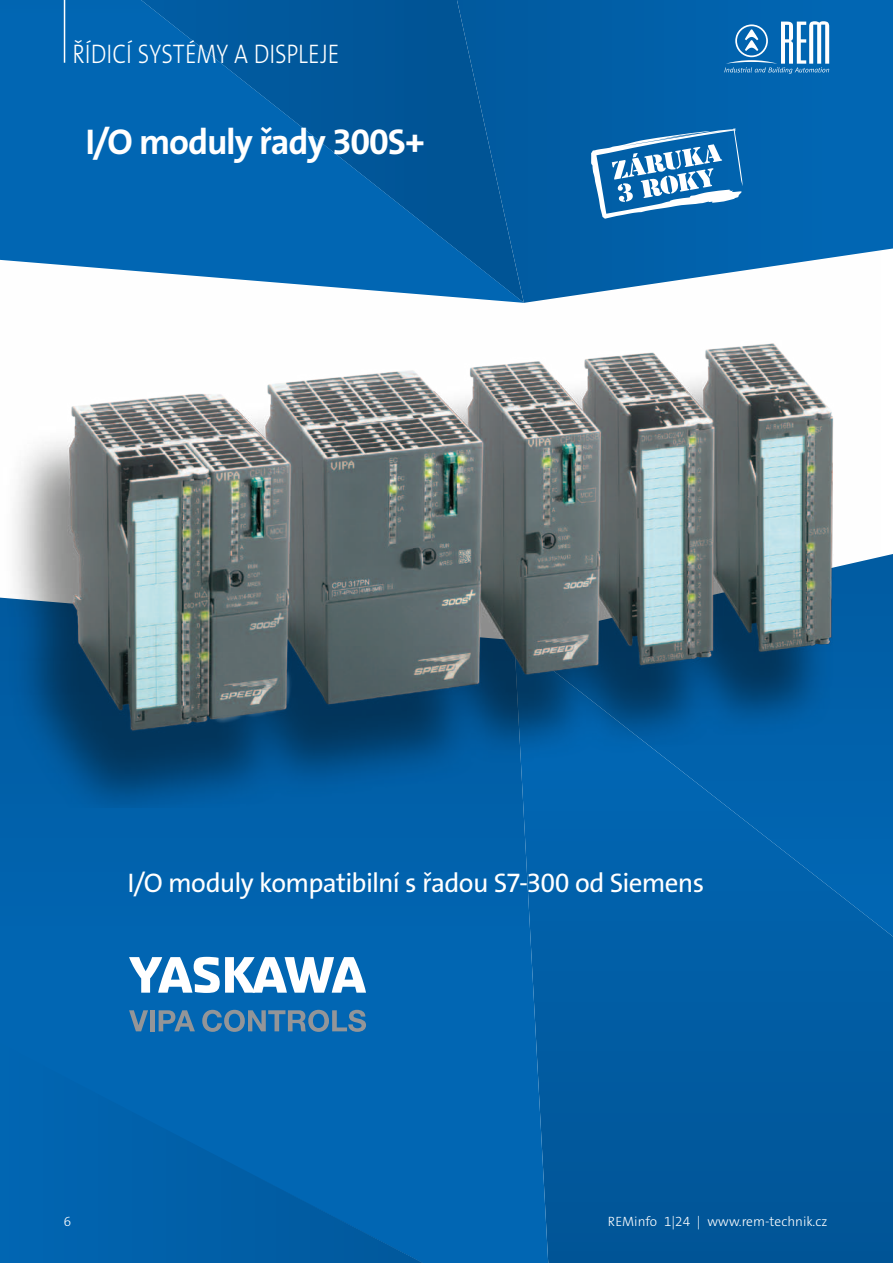
<style>
.page{position:relative;width:893px;height:1263px;background:#fff}
.page>*{position:absolute;margin:0;border:0;box-sizing:border-box;transform-origin:0 0}
.t1{font:700 36px "The Sans Os F";letter-spacing:-.03em;color:#fff}
.t2{font:27px "The Sans Os F";letter-spacing:-.025em;color:#fff}
.t3{font:300 27px "The Sans Os F";color:#fff;scale:.85 1}
.t4{font:300 13.5px "The Sans Os F";color:#fff}
</style>
<div class="page">
<svg style="left:524px;top:0;width:369px;height:251px;background:#0161ab"></svg>
<svg style="left:0;top:0;width:524px;height:221px;background:#015fa7"></svg>
<svg style="left:548px;top:640px;width:345px;height:623px;background:#005ca3"></svg>
<div style="left:0;top:808px;width:548px;height:455px;background:#0165b1"></div>
<svg style="left:0;top:1043px;width:423px;height:220px;background:#0163ae"></svg>
<hr style="left:64px;top:0;width:1px;height:63px;background:#fff">
<svg style="left:724px;top:21px;width:105px;height:53px"></svg>
<svg style="left:129px;top:957px;width:237px;height:36px"></svg>
<svg style="left:129px;top:1010px;width:19px;height:21px"></svg>
<div style="left:150px;top:1010px;width:5px;height:21px;background:#939598"></div>
<svg style="left:159px;top:1010px;width:36px;height:21px"></svg>
<svg style="left:202px;top:1010px;width:164px;height:22px;background:#447ba6"></svg>
<img style="left:0;top:221px;width:880px;height:587px">
<svg style="left:591px;top:128px;width:152px;height:91px"></svg>
<p class="t3" style="left:72px;top:36px;width:311px">řídicí systémy a displeje</p>
<h1 class="t1" style="left:85px;top:119px;width:341px">I/O moduly řady 300S+</h1>
<p class="t2" style="left:128px;top:865px;width:578px">I/O moduly kompatibilní s řadou S7-300 od Siemens</p>
<p class="t4" style="left:64px;top:1213px;width:9px">6</p>
<p class="t4" style="left:608px;top:1213px;width:221px">REMinfo 1|24 | www.rem-technik.cz</p>
</div>
